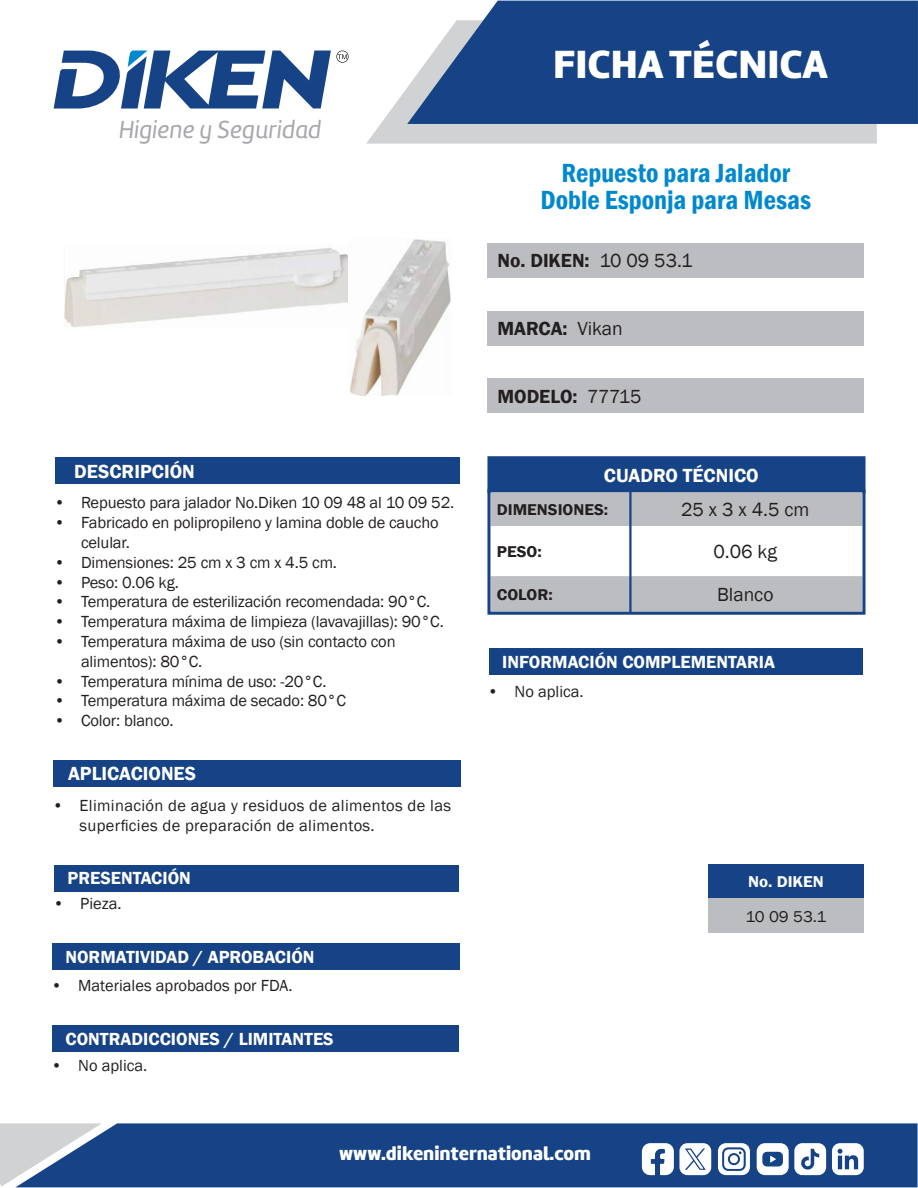
<style>
.page{position:relative;width:918px;height:1188px;background:#fff}
.page>*{position:absolute;margin:0;border:0;box-sizing:border-box;transform-origin:0 0}
.t1{font:40.8px "Amelia Basic Black";color:#fff}
.TÍTULO{font:600 condensed 27px "Franklin Gothic";color:#0088ce}
.t2{font:25.5px "Amelia Basic Italic";color:#a8a9ad}
.t3{font:600 19.5px "Franklin Gothic";color:#231f20}
.t4{font:600 19.5px "Franklin Gothic";color:#fff}
.t5{font:19.5px "Amelia Basic Black";color:#fff}
.t6{font:19.5px "Franklin Gothic";color:#231f20}
.t7{font:600 18px "Franklin Gothic";color:#fff}
.t8{font:16.5px/19.8px "Franklin Gothic";letter-spacing:-.01em;color:#231f20}
.t9{font:16.5px/19.8px "Franklin Gothic";letter-spacing:.02em;color:#231f20}
.t10{font:600 16.05px "Franklin Gothic";color:#231f20;scale:1.05 1}
.t11{font:600 16.05px "Franklin Gothic";color:#fff;scale:1.05 1}
.t12{font:16.05px "Franklin Gothic";color:#231f20;scale:1.05 1}
.s1{font-weight:400}
</style>
<div class="page">
<svg style="left:366px;top:88px;width:511px;height:56px;background:#d6d7d8"></svg>
<svg style="left:407px;top:1px;width:511px;height:123px;background:#29528f"></svg>
<div style="left:102px;top:1123px;width:816px;height:64px;background:#164386"></div>
<svg style="left:0;top:1123px;width:102px;height:64px;background:#95a5be"></svg>
<svg style="left:54px;top:50px;width:295px;height:59px"></svg>
<svg style="left:642px;top:1143px;width:69px;height:32px"></svg>
<svg style="left:718px;top:1143px;width:32px;height:32px"></svg>
<div style="left:730px;top:1155px;width:8px;height:8px;background:#fff;border-radius:50%"></div>
<svg style="left:757px;top:1143px;width:107px;height:32px"></svg>
<div style="left:489px;top:458px;width:375px;height:34px;background:#164386"></div>
<div style="left:487px;top:456px;width:379px;height:37px;border:3px solid #164386"></div>
<div style="left:488px;top:243px;width:376px;height:34px;background:#bcbdc0"></div>
<div style="left:488px;top:311px;width:376px;height:34px;background:#bcbdc0"></div>
<div style="left:488px;top:379px;width:376px;height:34px;background:#bcbdc0"></div>
<svg style="left:491px;top:493px;width:371px;height:118px"></svg>
<div style="left:487px;top:489px;width:379px;height:126px;border:3px solid #164386"></div>
<hr style="left:629px;top:490px;width:3px;height:124px;background:#164386">
<div style="left:708px;top:865px;width:156px;height:34px;background:#164386"></div>
<div style="left:708px;top:899px;width:156px;height:34px;background:#bcbdc0"></div>
<div style="left:55px;top:458px;width:405px;height:26px;background:#164386"></div>
<div style="left:53px;top:760px;width:408px;height:27px;background:#164386"></div>
<div style="left:54px;top:865px;width:405px;height:26px;background:#164386"></div>
<div style="left:52px;top:943px;width:408px;height:27px;background:#164386"></div>
<div style="left:52px;top:1025px;width:407px;height:27px;background:#164386"></div>
<div style="left:489px;top:649px;width:373px;height:26px;background:#164386"></div>
<img style="left:64px;top:248px;width:284px;height:79px">
<img style="left:350px;top:239px;width:101px;height:157px">
<h3 class="t2" style="left:119px;top:115px;width:204px">Higiene y Seguridad</h3>
<p class="t4" style="left:74px;top:459px;width:122px">DESCRIPCIÓN</p>
<p class="t8" style="left:54px;top:493px;width:402px">• Repuesto para jalador No.Diken 10 09 48 al 10 09 52.</p>
<p class="t8" style="left:81px;top:513px;width:359px;text-indent:-27px">• Fabricado en polipropileno y lamina doble de caucho celular.</p>
<p class="t8" style="left:54px;top:553px;width:285px">• Dimensiones: 25 cm x 3 cm x 4.5 cm.</p>
<p class="t8" style="left:54px;top:573px;width:126px">• Peso: 0.06 kg.</p>
<p class="t8" style="left:54px;top:592px;width:378px">• Temperatura de esterilización recomendada: 90°C.</p>
<p class="t8" style="left:54px;top:612px;width:391px">• Temperatura máxima de limpieza (lavavajillas): 90°C.</p>
<p class="t8" style="left:81px;top:632px;width:316px;text-indent:-27px">• Temperatura máxima de uso (sin contacto con alimentos): 80°C.</p>
<p class="t8" style="left:54px;top:672px;width:274px">• Temperatura mínima de uso: -20°C.</p>
<p class="t8" style="left:54px;top:691px;width:293px">• Temperatura máxima de secado: 80°C</p>
<p class="t8" style="left:54px;top:711px;width:121px">• Color: blanco.</p>
<p class="t4" style="left:68px;top:762px;width:129px">APLICACIONES</p>
<p class="t9" style="left:80px;top:796px;width:373px;text-indent:-27px">• Eliminación de agua y residuos de alimentos de las superficies de preparación de alimentos.</p>
<p class="t7" style="left:68px;top:867px;width:125px">PRESENTACIÓN</p>
<p class="t8" style="left:53px;top:894px;width:70px">• Pieza.</p>
<p class="t7" style="left:66px;top:946px;width:251px">NORMATIVIDAD / APROBACIÓN</p>
<p class="t8" style="left:51px;top:976px;width:243px">• Materiales aprobados por FDA.</p>
<p class="t7" style="left:66px;top:1028px;width:270px">CONTRADICCIONES / LIMITANTES</p>
<p class="t8" style="left:51px;top:1056px;width:98px">• No aplica.</p>
<h1 class="t1" style="left:553px;top:40px;width:276px">FICHA TÉCNICA</h1>
<p class="TÍTULO" style="left:562px;top:155px;width:230px">Repuesto para Jalador</p>
<p class="TÍTULO" style="left:541px;top:182px;width:272px">Doble Esponja para Mesas</p>
<p class="t3" style="left:497px;top:248px;width:197px">No. DIKEN: <span class="s1">10 09 53.1</span></p>
<p class="t3" style="left:497px;top:317px;width:127px">MARCA: <span class="s1">Vikan</span></p>
<p class="t3" style="left:497px;top:384px;width:146px">MODELO: <span class="s1">77715</span></p>
<p class="t4" style="left:604px;top:463px;width:156px">CUADRO TÉCNICO</p>
<p class="t10" style="left:497px;top:499px;width:108px">DIMENSIONES:</p>
<p class="t6" style="left:681px;top:497px;width:130px">25 x 3 x 4.5 cm</p>
<p class="t10" style="left:497px;top:542px;width:44px">PESO:</p>
<p class="t6" style="left:713px;top:539px;width:65px">0.06 kg</p>
<p class="t10" style="left:497px;top:584px;width:55px">COLOR:</p>
<p class="t6" style="left:717px;top:582px;width:58px">Blanco</p>
<p class="t7" style="left:502px;top:651px;width:274px">INFORMACIÓN COMPLEMENTARIA</p>
<p class="t8" style="left:488px;top:682px;width:98px">• No aplica.</p>
<p class="t11" style="left:748px;top:872px;width:74px">No. DIKEN</p>
<p class="t12" style="left:745px;top:906px;width:79px">10 09 53.1</p>
<p class="t5" style="left:339px;top:1142px;width:253px">www.dikeninternational.com</p>
</div>
